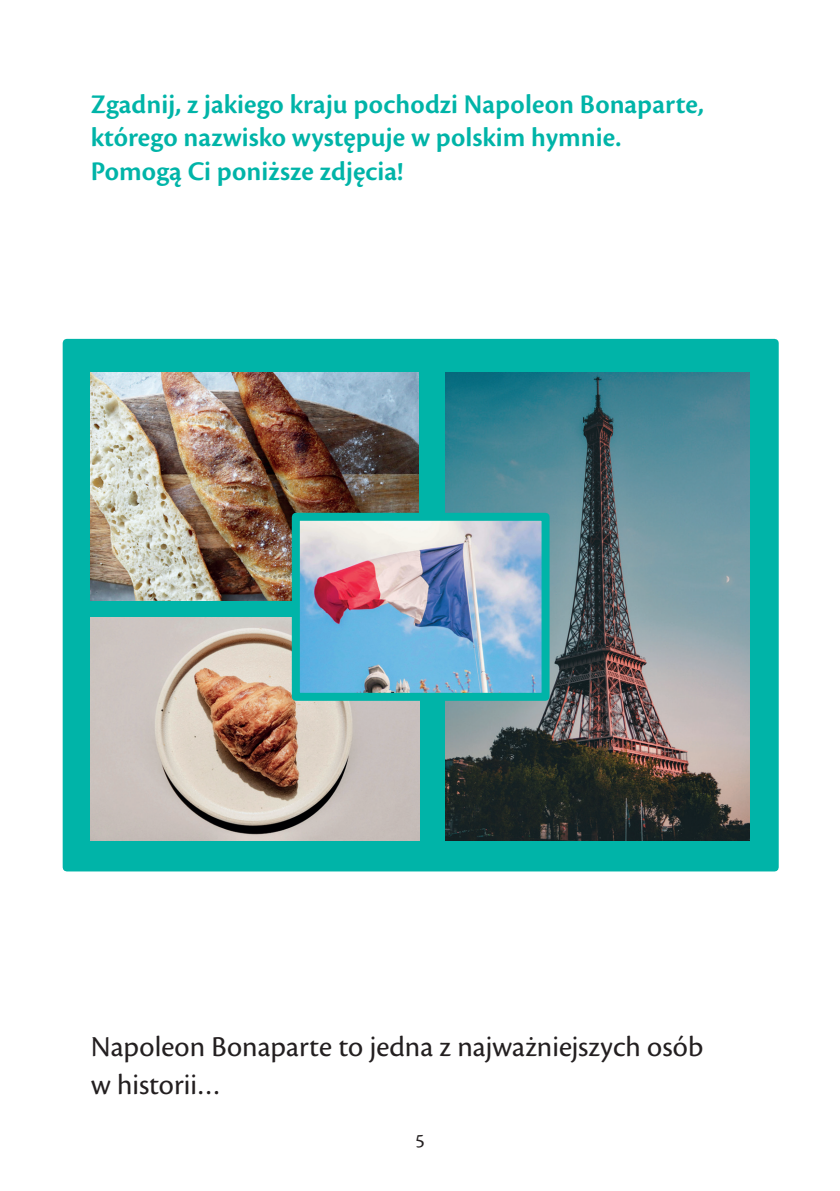
<style>
.page{position:relative;width:840px;height:1191px;background:#fff}
.page>*{position:absolute;margin:0;border:0;box-sizing:border-box;transform-origin:0 0}
.t1{font:30px/38px "Cronos Pro";color:#231f20}
.t2{font:600 28px/33.6px "Cronos Pro";color:#00b4a8}
.t3{font:20px "Cronos Pro";color:#231f20}
</style>
<div class="page">
<div style="left:63px;top:339px;width:715px;height:532px;background:#00b4a8"></div>
<img style="left:91px;top:373px;width:327px;height:227px">
<img style="left:445px;top:373px;width:303px;height:468px">
<img style="left:91px;top:617px;width:329px;height:224px">
<img style="left:301px;top:522px;width:239px;height:170px">
<div style="left:292px;top:513px;width:257px;height:188px;border:8px solid #00b4a8"></div>
<p class="t2" style="left:91px;top:87px;width:614px">Zgadnij, z jakiego kraju pochodzi Napoleon Bonaparte, którego nazwisko występuje w polskim hymnie.<br>Pomogą Ci poniższe zdjęcia!</p>
<p class="t1" style="left:91px;top:1027px;width:613px">Napoleon Bonaparte to jedna z najważniejszych osób w historii…</p>
<p class="t3" style="left:415px;top:1129px;width:11px">5</p>
</div>
